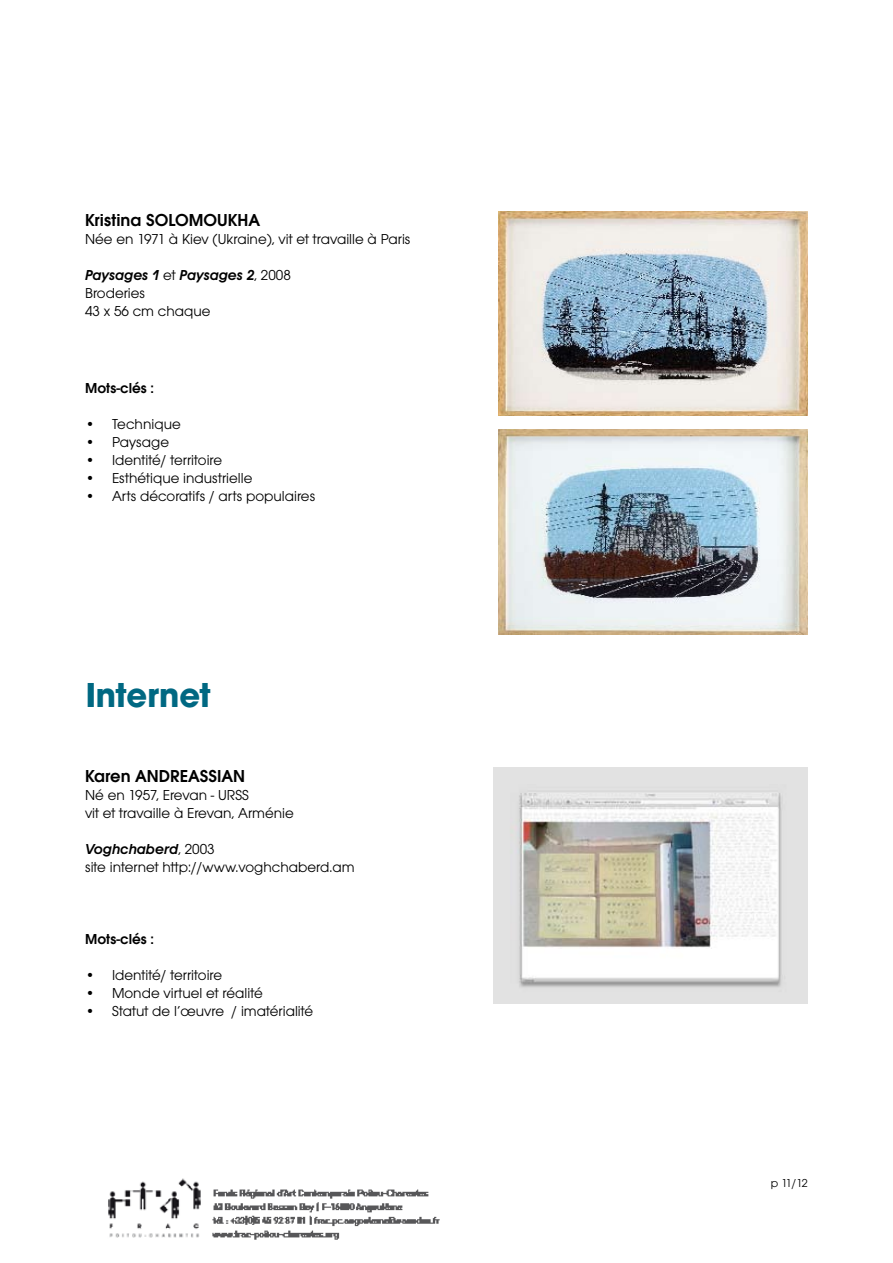
<style>
.page{position:relative;width:893px;height:1263px;background:#fff}
.page>*{position:absolute;margin:0;border:0;box-sizing:border-box;transform-origin:0 0}
.t1{font:700 36px "Avant Garde Gothic Itc T";color:#006882}
.t2{font:600 18px "Avant Garde Gothic Itc T";color:#000}
.t3{font:15px/18px "Avant Garde Gothic Itc T";color:#000}
.t4{font:600 15px "Avant Garde Gothic Itc T";color:#000}
.t5{font:12px "Avant Garde Gothic Itc T";color:#000}
.s1{font-weight:600;font-style:italic}
</style>
<div class="page">
<img style="left:212px;top:1189px;width:228px;height:51px">
<img style="left:108px;top:1178px;width:93px;height:60px">
<img style="left:498px;top:212px;width:310px;height:203px">
<img style="left:499px;top:429px;width:309px;height:206px">
<img style="left:493px;top:767px;width:315px;height:236px">
<p class="t2" style="left:85px;top:209px;width:83px">Kristina Solomoukha</p>
<p class="t3" style="left:85px;top:229px;width:327px">Née en 1971 à Kiev (Ukraine), vit et travaille à Paris</p>
<p class="t3" style="left:85px;top:265px;width:207px"><span class="s1">Paysages 1</span> et <span class="s1">Paysages 2</span>, 2008<br>Broderies<br>43 x 56 cm chaque</p>
<p class="t4" style="left:85px;top:379px;width:71px">Mots-clés :</p>
<p class="t3" style="left:112px;top:415px;width:205px">Technique<br>Paysage<br>Identité/ territoire<br>Esthétique industrielle<br>Arts décoratifs / arts populaires</p>
<p class="t3" style="left:85px;top:415px;width:12px;text-align:justify">• • • • •</p>
<h1 class="t1" style="left:86px;top:673px;width:127px">Internet</h1>
<p class="t2" style="left:85px;top:765px;width:162px">Karen ANDREASSIAN</p>
<p class="t3" style="left:85px;top:785px;width:210px">Né en 1957, Erevan - URSS<br>vit et travaille à Erevan, Arménie</p>
<p class="t3" style="left:85px;top:839px;width:271px"><span class="s1">Voghchaberd</span>, 2003<br>site internet http://www.voghchaberd.am</p>
<p class="t4" style="left:85px;top:930px;width:71px">Mots-clés :</p>
<p class="t3" style="left:112px;top:965px;width:203px">Identité/ territoire<br>Monde virtuel et réalité<br>Statut de l’œuvre / imatérialité</p>
<p class="t3" style="left:85px;top:965px;width:12px;text-align:justify">• • •</p>
<p class="t5" style="left:771px;top:1176px;width:38px">p 11/12</p>
</div>
